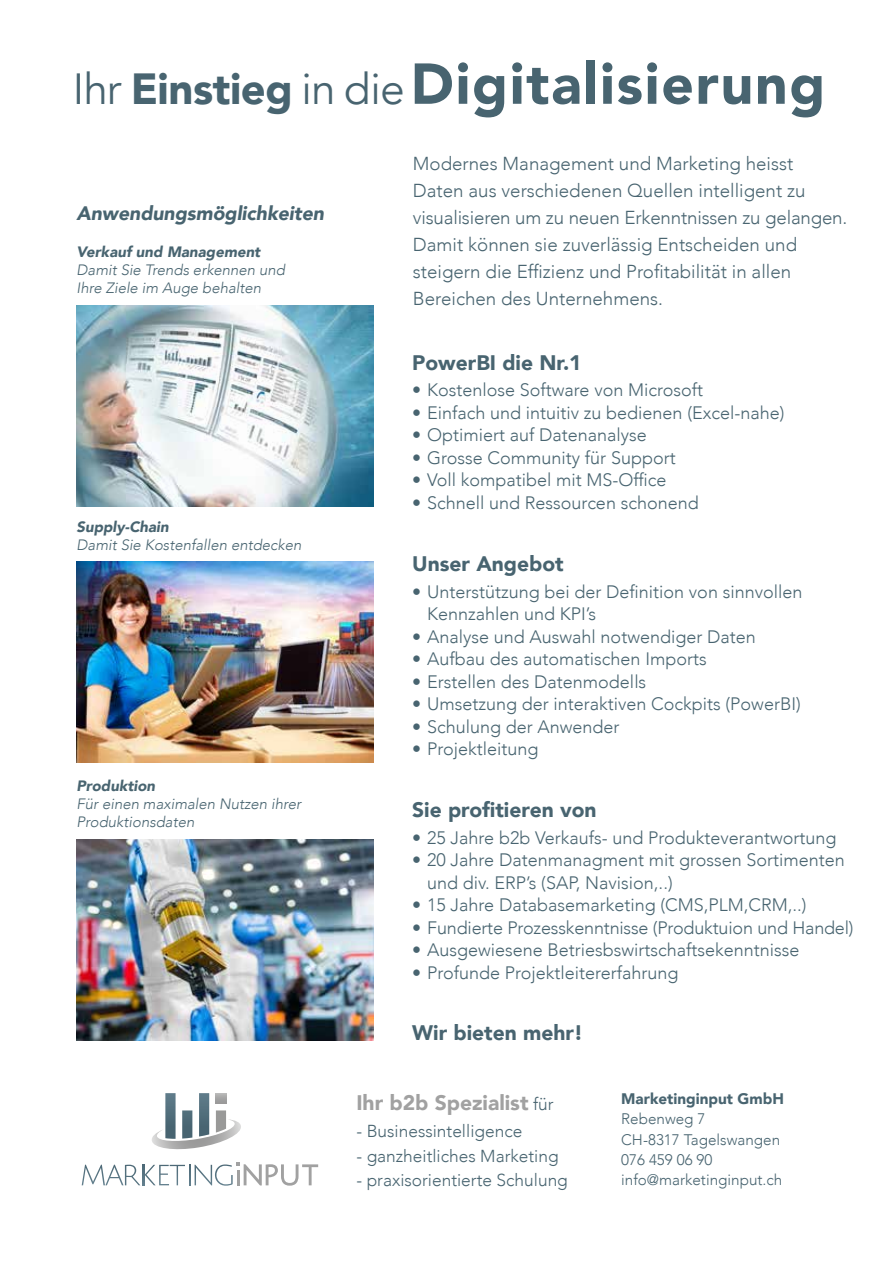
<style>
.page{position:relative;width:893px;height:1263px;background:#fff}
.page>*{position:absolute;margin:0;border:0;box-sizing:border-box;transform-origin:0 0}
.t1{font:900 57px "Avenir";letter-spacing:.03em;color:#486470}
.t2{font:900 21px "Avenir";color:#486470}
.t3{font:900 21px "Avenir";color:#a1a1a1}
.t4{font:italic 900 19.5px "Avenir";letter-spacing:-.005em;color:#486470}
.t5{font:300 18.75px/27px "Avenir";color:#486470}
.t6{font:300 18px/22.5px "Avenir";color:#486470}
.t7{font:300 17.4px "Avenir";color:#486470}
.t8{font:300 15.3px/20.4px "Avenir";color:#486470}
.t9{font:900 15.3px "Avenir";color:#486470}
.t10{font:italic 300 15px/18px "Avenir";color:#486470}
.t11{font:italic 900 15px "Avenir";color:#486470}
.s1{font-weight:400;font-size:43.5px}
.s2{font-size:43.5px}
.s3{font-weight:300;font-size:17.4px;color:#486470}
</style>
<div class="page">
<svg style="left:82px;top:1163px;width:236px;height:23px"></svg>
<svg style="left:152px;top:1093px;width:89px;height:57px"></svg>
<img style="left:77px;top:305px;width:297px;height:201px">
<img style="left:77px;top:561px;width:297px;height:202px">
<img style="left:77px;top:839px;width:297px;height:201px">
<h1 class="t1" style="left:73px;top:35px;width:754px"><span class="s1">Ihr</span> <span class="s2">Einstieg</span> <span class="s1">in die</span> Digitalisierung</h1>
<p class="t4" style="left:77px;top:198px;width:249px">Anwendungsmöglichkeiten</p>
<p class="t11" style="left:77px;top:240px;width:185px">Verkauf und Management</p>
<p class="t10" style="left:77px;top:261px;width:210px">Damit Sie Trends erkennen und<br>Ihre Ziele im Auge behalten</p>
<p class="t11" style="left:77px;top:514px;width:94px">Supply-Chain</p>
<p class="t10" style="left:77px;top:536px;width:226px">Damit Sie Kostenfallen entdecken</p>
<p class="t11" style="left:77px;top:774px;width:80px">Produktion</p>
<p class="t10" style="left:77px;top:795px;width:226px">Für einen maximalen Nutzen ihrer<br>Produktionsdaten</p>
<p class="t5" style="left:413px;top:150px;width:436px">Modernes Management und Marketing heisst Daten aus verschiedenen Quellen intelligent zu visualisieren um zu neuen Erkenntnissen zu gelangen.<br>Damit können sie zuverlässig Entscheiden und steigern die Effizienz und Profitabilität in allen Bereichen des Unternehmens.</p>
<p class="t2" style="left:412px;top:344px;width:171px">PowerBI die Nr.1</p>
<p class="t6" style="left:412px;top:379px;width:292px">• Kostenlose Software von Microsoft</p>
<p class="t6" style="left:412px;top:401px;width:374px">• Einfach und intuitiv zu bedienen (Excel-nahe)</p>
<p class="t6" style="left:412px;top:424px;width:236px">• Optimiert auf Datenanalyse</p>
<p class="t6" style="left:412px;top:446px;width:265px">• Grosse Community für Support</p>
<p class="t6" style="left:412px;top:469px;width:256px">• Voll kompatibel mit MS-Office</p>
<p class="t6" style="left:412px;top:491px;width:288px">• Schnell und Ressourcen schonend</p>
<p class="t2" style="left:412px;top:545px;width:153px">Unser Angebot</p>
<p class="t6" style="left:427px;top:580px;width:377px;text-indent:-15px">• Unterstützung bei der Definition von sinnvollen<br>Kennzahlen und KPI’s</p>
<p class="t6" style="left:412px;top:625px;width:345px">• Analyse und Auswahl notwendiger Daten</p>
<p class="t6" style="left:412px;top:648px;width:296px">• Aufbau des automatischen Imports</p>
<p class="t6" style="left:412px;top:670px;width:236px">• Erstellen des Datenmodells</p>
<p class="t6" style="left:412px;top:693px;width:390px">• Umsetzung der interaktiven Cockpits (PowerBI)</p>
<p class="t6" style="left:412px;top:715px;width:209px">• Schulung der Anwender</p>
<p class="t6" style="left:412px;top:738px;width:128px">• Projektleitung</p>
<p class="t2" style="left:412px;top:791px;width:186px">Sie profitieren von</p>
<p class="t6" style="left:412px;top:826px;width:426px">• 25 Jahre b2b Verkaufs- und Produkteverantwortung</p>
<p class="t6" style="left:427px;top:849px;width:419px;text-indent:-15px">• 20 Jahre Datenmanagment mit grossen Sortimenten und div. ERP’s (SAP, Navision,..)</p>
<p class="t6" style="left:412px;top:894px;width:396px">• 15 Jahre Databasemarketing (CMS,PLM,CRM,..)</p>
<p class="t6" style="left:412px;top:916px;width:443px">• Fundierte Prozesskenntnisse (Produktuion und Handel)</p>
<p class="t6" style="left:412px;top:939px;width:389px">• Ausgewiesene Betriesbswirtschaftsekenntnisse</p>
<p class="t6" style="left:412px;top:961px;width:268px">• Profunde Projektleitererfahrung</p>
<p class="t2" style="left:412px;top:1015px;width:173px">Wir bieten mehr!</p>
<p class="t3" style="left:356px;top:1084px;width:199px">Ihr b2b Spezialist <span class="s3">für</span></p>
<p class="t7" style="left:356px;top:1120px;width:167px">- Businessintelligence</p>
<p class="t7" style="left:356px;top:1145px;width:204px">- ganzheitliches Marketing</p>
<p class="t7" style="left:356px;top:1170px;width:213px">- praxisorientierte Schulung</p>
<p class="t9" style="left:621px;top:1085px;width:164px">Marketinginput GmbH</p>
<p class="t8" style="left:621px;top:1109px;width:163px">Rebenweg 7<br>CH-8317 Tagelswangen<br>076 459 06 90 info@marketinginput.ch</p>
</div>
